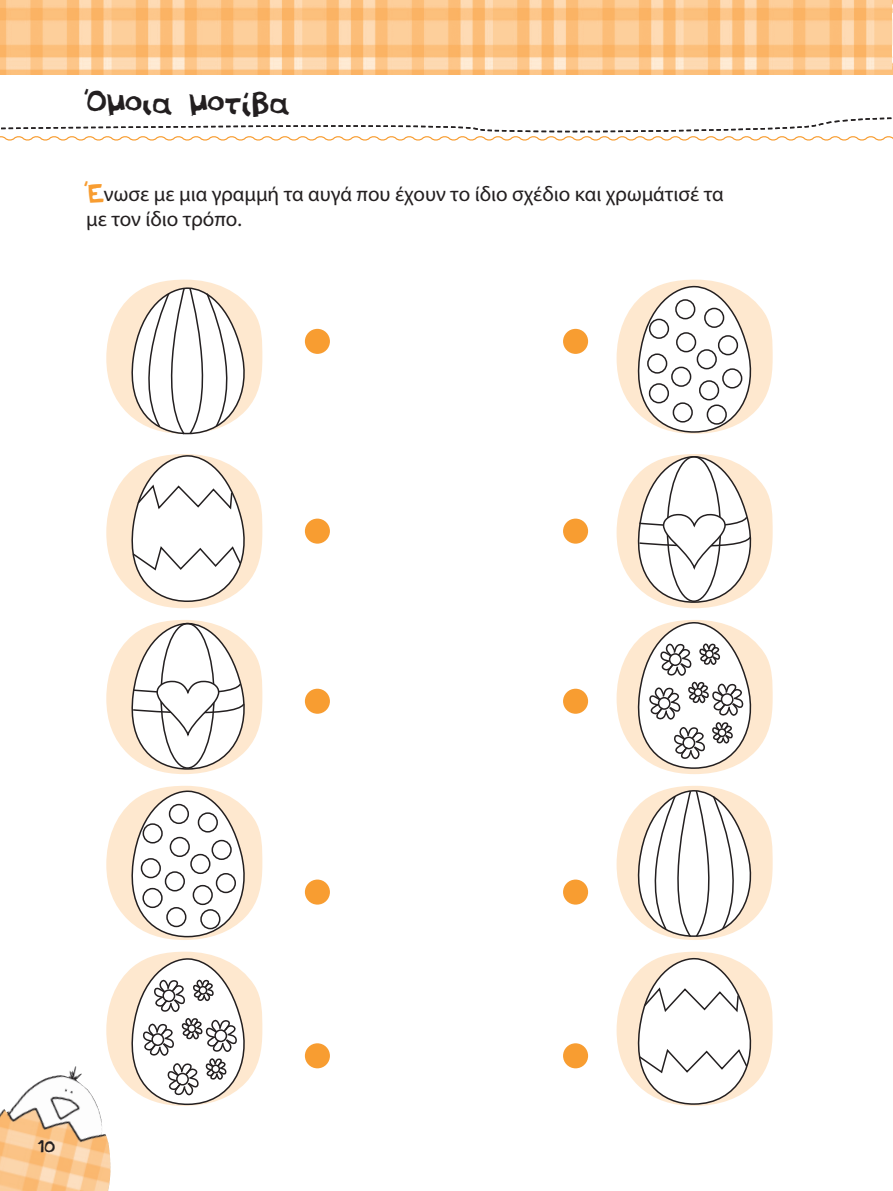
<style>
.page{position:relative;width:893px;height:1191px;background:#fff}
.page>*{position:absolute;margin:0;border:0;box-sizing:border-box;transform-origin:0 0}
.titlos{font:42.15px "PF Amateur Flat Cool";color:#231f20}
.t1{font:22.5px "PF Amateur Flat Cool";color:#231f20}
.ekfonisi{font:21px/25.2px "Myriad Pro";color:#231f20}
.s1{font-family:"PF Amateur Flat Cool";font-size:37.5px;color:#f89d31}
</style>
<div class="page">
<img style="left:0;top:1066px;width:111px;height:125px">
<img style="left:0;top:0;width:893px;height:74px">
<svg style="left:0;top:117px;width:893px;height:24px"></svg>
<svg style="left:106px;top:280px;width:156px;height:155px"></svg>
<svg style="left:617px;top:785px;width:156px;height:155px"></svg>
<svg style="left:106px;top:454px;width:156px;height:154px"></svg>
<svg style="left:617px;top:951px;width:156px;height:155px"></svg>
<svg style="left:106px;top:620px;width:156px;height:154px"></svg>
<svg style="left:617px;top:454px;width:156px;height:154px"></svg>
<svg style="left:106px;top:785px;width:156px;height:155px"></svg>
<div style="left:143px;top:823px;width:20px;height:20px;border:2px solid #231f20;border-radius:50%"></div>
<div style="left:169px;top:804px;width:20px;height:20px;border:2px solid #231f20;border-radius:50%"></div>
<div style="left:198px;top:812px;width:20px;height:20px;border:2px solid #231f20;border-radius:50%"></div>
<div style="left:170px;top:837px;width:20px;height:20px;border:2px solid #231f20;border-radius:50%"></div>
<div style="left:212px;top:839px;width:20px;height:21px;border:2px solid #231f20;border-radius:50%"></div>
<div style="left:141px;top:858px;width:20px;height:20px;border:2px solid #231f20;border-radius:50%"></div>
<div style="left:190px;top:854px;width:20px;height:20px;border:2px solid #231f20;border-radius:50%"></div>
<div style="left:216px;top:873px;width:20px;height:20px;border:2px solid #231f20;border-radius:50%"></div>
<div style="left:193px;top:885px;width:20px;height:20px;border:2px solid #231f20;border-radius:50%"></div>
<div style="left:142px;top:888px;width:21px;height:20px;border:2px solid #231f20;border-radius:50%"></div>
<div style="left:166px;top:907px;width:20px;height:20px;border:2px solid #231f20;border-radius:50%"></div>
<div style="left:200px;top:909px;width:20px;height:20px;border:2px solid #231f20;border-radius:50%"></div>
<div style="left:165px;top:871px;width:20px;height:20px;border:2px solid #231f20;border-radius:50%"></div>
<svg style="left:617px;top:280px;width:156px;height:154px"></svg>
<div style="left:649px;top:319px;width:20px;height:20px;border:2px solid #231f20;border-radius:50%"></div>
<div style="left:675px;top:299px;width:20px;height:20px;border:2px solid #231f20;border-radius:50%"></div>
<div style="left:704px;top:308px;width:20px;height:20px;border:2px solid #231f20;border-radius:50%"></div>
<div style="left:676px;top:332px;width:20px;height:20px;border:2px solid #231f20;border-radius:50%"></div>
<div style="left:718px;top:335px;width:20px;height:20px;border:2px solid #231f20;border-radius:50%"></div>
<div style="left:647px;top:353px;width:20px;height:21px;border:2px solid #231f20;border-radius:50%"></div>
<div style="left:697px;top:349px;width:20px;height:20px;border:2px solid #231f20;border-radius:50%"></div>
<div style="left:722px;top:368px;width:20px;height:20px;border:2px solid #231f20;border-radius:50%"></div>
<div style="left:699px;top:380px;width:20px;height:20px;border:2px solid #231f20;border-radius:50%"></div>
<div style="left:649px;top:383px;width:20px;height:20px;border:2px solid #231f20;border-radius:50%"></div>
<div style="left:673px;top:402px;width:20px;height:20px;border:2px solid #231f20;border-radius:50%"></div>
<div style="left:707px;top:404px;width:20px;height:21px;border:2px solid #231f20;border-radius:50%"></div>
<div style="left:671px;top:367px;width:20px;height:20px;border:2px solid #231f20;border-radius:50%"></div>
<svg style="left:106px;top:951px;width:156px;height:155px"></svg>
<div style="left:187px;top:1024px;width:9px;height:9px;border:2px solid #231f20;border-radius:50%"></div>
<svg style="left:617px;top:620px;width:156px;height:154px"></svg>
<div style="left:694px;top:688px;width:8px;height:9px;border:2px solid #231f20;border-radius:50%"></div>
<div style="left:305px;top:329px;width:25px;height:25px;background:#f89d31;border-radius:50%"></div>
<div style="left:305px;top:518px;width:25px;height:25px;background:#f89d31;border-radius:50%"></div>
<div style="left:305px;top:688px;width:25px;height:25px;background:#f89d31;border-radius:50%"></div>
<div style="left:305px;top:1043px;width:25px;height:25px;background:#f89d31;border-radius:50%"></div>
<div style="left:305px;top:879px;width:25px;height:25px;background:#f89d31;border-radius:50%"></div>
<div style="left:563px;top:329px;width:25px;height:25px;background:#f89d31;border-radius:50%"></div>
<div style="left:563px;top:518px;width:25px;height:25px;background:#f89d31;border-radius:50%"></div>
<div style="left:563px;top:688px;width:25px;height:25px;background:#f89d31;border-radius:50%"></div>
<div style="left:563px;top:1043px;width:25px;height:25px;background:#f89d31;border-radius:50%"></div>
<div style="left:563px;top:879px;width:25px;height:25px;background:#f89d31;border-radius:50%"></div>
<p class="titlos" style="left:85px;top:81px;width:206px">Όμοια μοτίβα</p>
<p class="ekfonisi" style="left:86px;top:181px;width:639px"><span class="s1">Έ</span>νωσε με μια γραμμή τα αυγά που έχουν το ίδιο σχέδιο και χρωμάτισέ τα με τον ίδιο τρόπο.</p>
<p class="t1" style="left:38px;top:1135px;width:19px">10</p>
</div>
